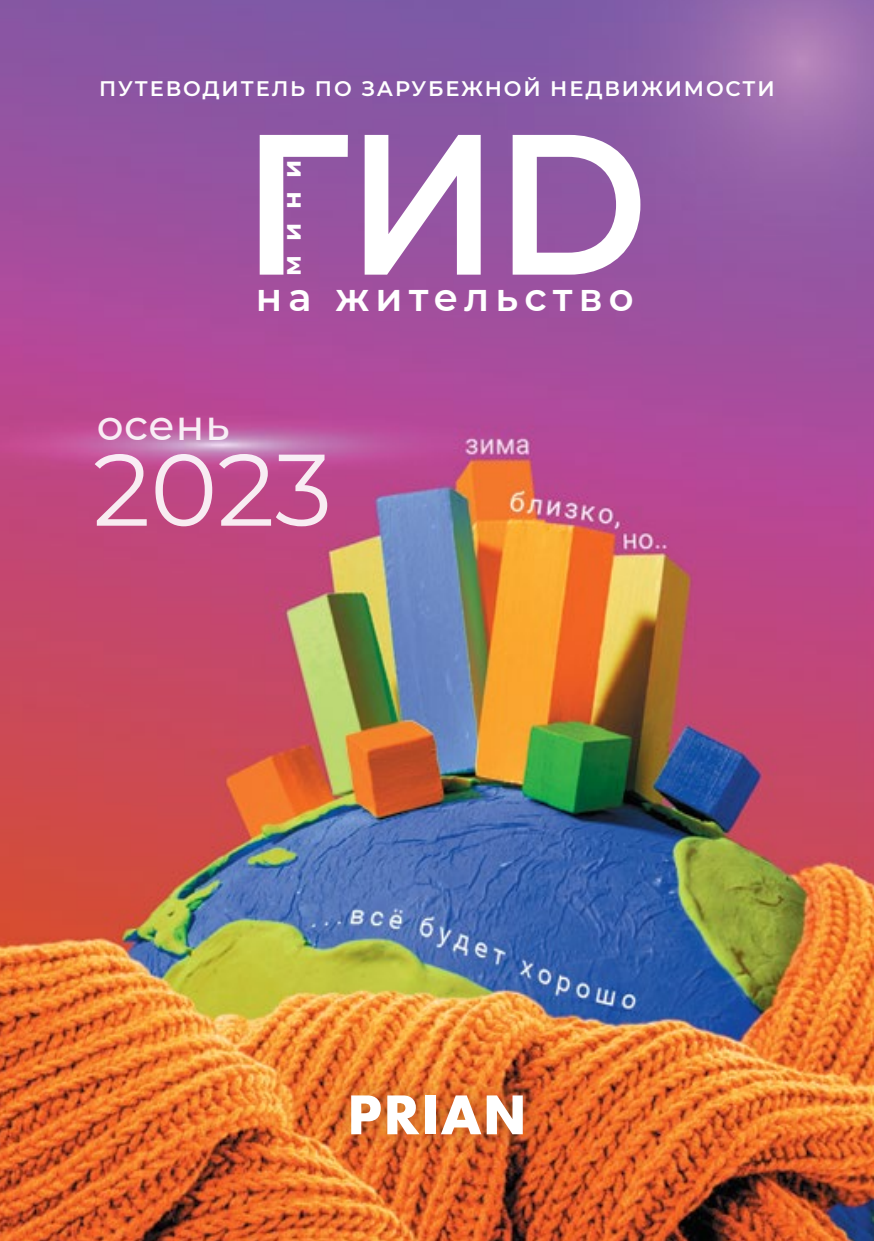
<style>
.page{position:relative;width:874px;height:1241px;background:#fff}
.page>*{position:absolute;margin:0;border:0;box-sizing:border-box;transform-origin:0 0}
.t1{font:600 199.5px "Montserrat";color:#fff;scale:.93 1}
.t2{font:101.5px "Montserrat";color:#fff}
.t3{font:500 42px "Montserrat";letter-spacing:.02em;color:#fff}
.t4{font:600 38.5px "Montserrat";letter-spacing:.16em;color:#fff}
.t5{font:700 25.55px "Montserrat";color:#fff}
.t6{font:600 21px "Montserrat";letter-spacing:.09em;color:#fff}
</style>
<div class="page">
<img style="left:0;top:0;width:873px;height:1240px">
<div style="left:328px;top:1072px;width:216px;height:83px;background:#ba6d29;opacity:.75"></div>
<svg style="left:351px;top:1095px;width:29px;height:39px"></svg>
<svg style="left:387px;top:1095px;width:32px;height:39px"></svg>
<div style="left:425px;top:1095px;width:10px;height:39px;background:#fff"></div>
<svg style="left:440px;top:1095px;width:82px;height:39px"></svg>
<p class="t6" style="left:99px;top:74px;width:676px">ПУТЕВОДИТЕЛЬ ПО ЗАРУБЕЖНОЙ НЕДВИЖИМОСТИ</p>
<h1 class="t1" style="left:241px;top:62px;width:439px">ГИD</h1>
<h3 class="t4" style="left:256px;top:269px;width:379px">на жительство</h3>
<p class="t5" style="left:273px;top:276px;width:118px;rotate:-90deg">мини</p>
<h3 class="t3" style="left:96px;top:395px;width:135px">осень</h3>
<h2 class="t2" style="left:93px;top:419px;width:241px">2023</h2>
</div>
